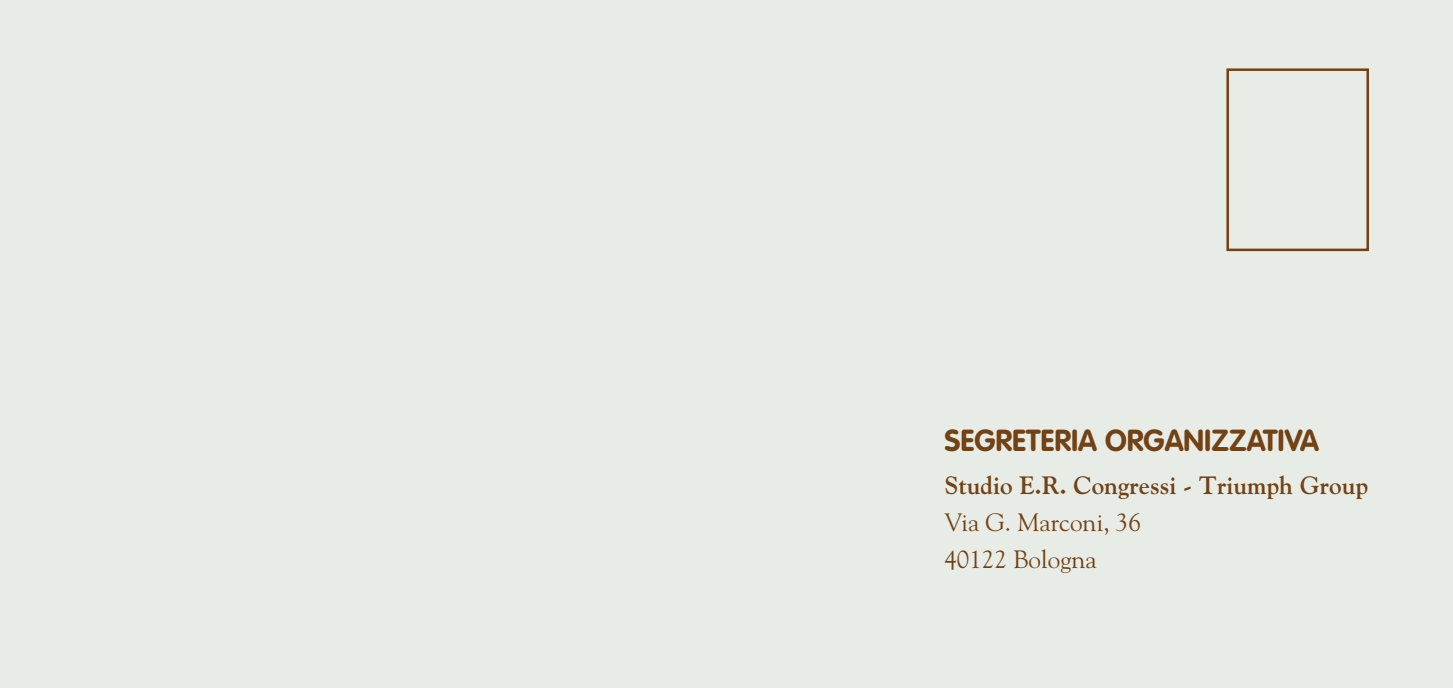
<style>
.page{position:relative;width:1453px;height:688px;background:#fff}
.page>*{position:absolute;margin:0;border:0;box-sizing:border-box;transform-origin:0 0}
.t1{font:700 30px "VAG Rounded";color:#734214}
.t2{font:700 25px "Goudy";color:#734214}
.t3{font:25px/36.8px "Goudy";color:#734214}
</style>
<div class="page">
<div style="left:0;top:0;width:1453px;height:687px;background:#e8ece7"></div>
<div style="left:1226px;top:68px;width:143px;height:183px;border:2px solid #734214"></div>
<p class="t1" style="left:944px;top:422px;width:376px">SEGRETERIA ORGANIZZATIVA</p>
<p class="t2" style="left:944px;top:470px;width:425px">Studio E.R. Congressi - Triumph Group</p>
<p class="t3" style="left:944px;top:503px;width:198px">Via G. Marconi, 36<br>40122 Bologna</p>
</div>
